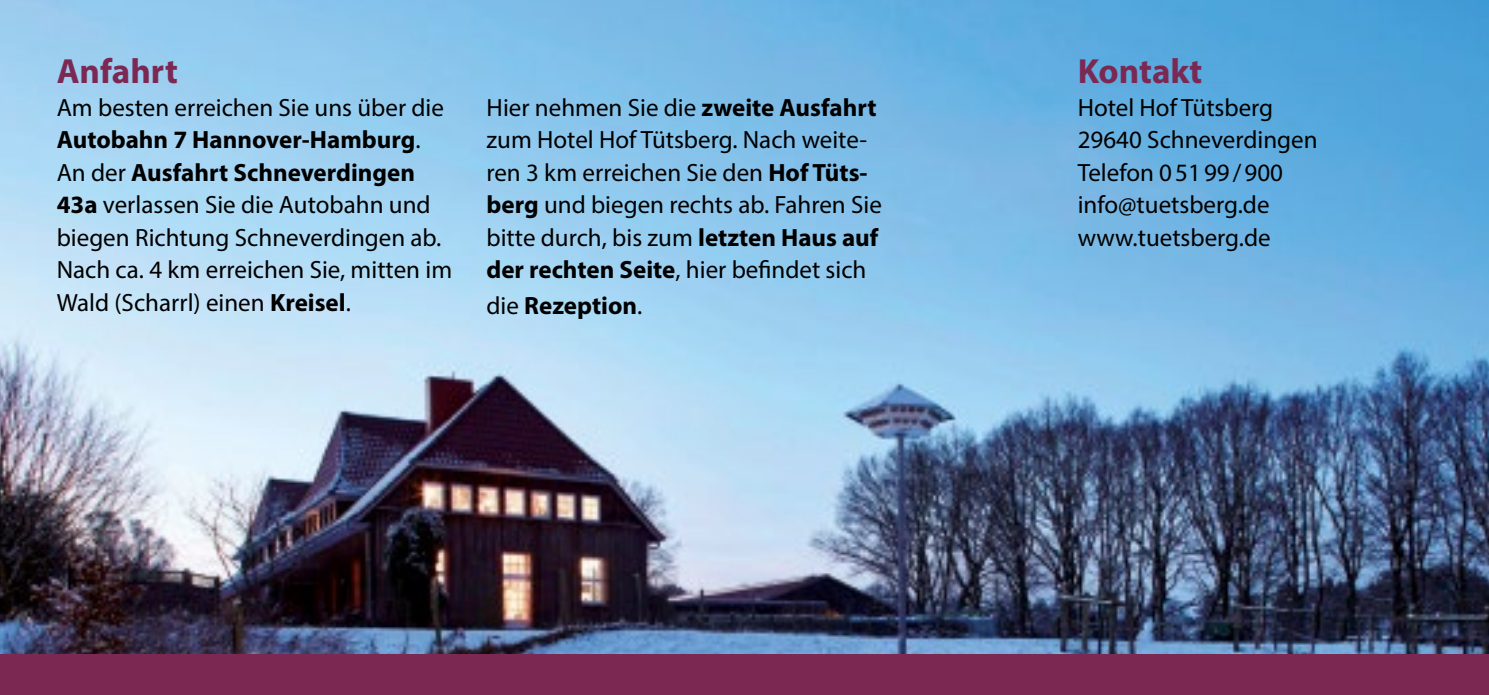
<style>
.page{position:relative;width:1489px;height:695px;background:#fff}
.page>*{position:absolute;margin:0;border:0;box-sizing:border-box;transform-origin:0 0}
.t1{font:700 35px "Myriad Pro";color:#7b2953}
.t2{font:25px/32.5px "Myriad Pro";color:#000}
.t3{font:700 25px "Myriad Pro";color:#000}
.s1{font-weight:700}
.s2{font-weight:400}
</style>
<div class="page">
<img style="left:0;top:0;width:1488px;height:654px">
<div style="left:0;top:654px;width:1488px;height:40px;background:#7b2953"></div>
<h1 class="t1" style="left:57px;top:48px;width:123px">Anfahrt</h1>
<p class="t2" style="left:57px;top:90px;width:397px">Am besten erreichen Sie uns über die <span class="s1">Autobahn 7 Hannover-Hamburg</span>.<br>An der <span class="s1">Ausfahrt Schneverdingen 43a</span> verlassen Sie die Autobahn und biegen Richtung Schneverdingen ab.<br>Nach ca. 4 km erreichen Sie, mitten im Wald (Scharrl) einen <span class="s1">Kreisel</span>.</p>
<p class="t2" style="left:486px;top:90px;width:397px">Hier nehmen Sie die <span class="s1">zweite Ausfahrt </span>zum Hotel Hof Tütsberg. Nach weite&shy;ren 3 km erreichen Sie den <span class="s1">Hof Tüts&shy;berg</span> und biegen rechts ab. Fahren Sie bitte durch, bis zum <span class="s1">letzten Haus auf der rechten Seite</span>, hier befindet sich</p>
<p class="t3" style="left:486px;top:289px;width:157px"><span class="s2">die</span> Rezeption<span class="s2">.</span></p>
<h1 class="t1" style="left:1077px;top:48px;width:126px">Kontakt</h1>
<p class="t2" style="left:1077px;top:90px;width:241px">Hotel Hof Tütsberg<br>29640 Schneverdingen<br>Telefon 05199/900 info@tuetsberg.de www.tuetsberg.de</p>
</div>
